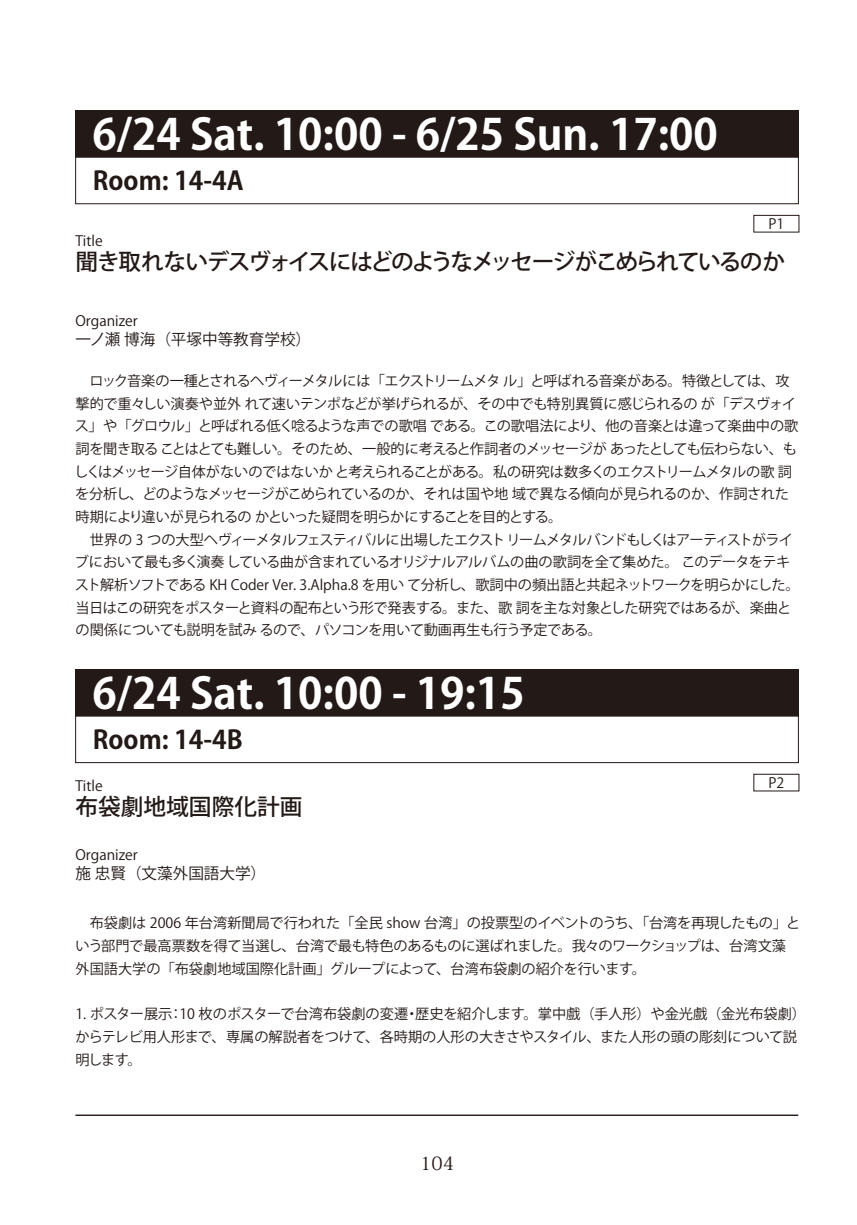
<style>
.page{position:relative;width:857px;height:1225px;background:#fff}
.page>*{position:absolute;margin:0;border:0;box-sizing:border-box;transform-origin:0 0}
.t1{font:700 42.6px "Koz Go Pro";color:#fff}
.t2{font:700 25.6px "Koz Go Pro";color:#231916}
.t3{font:500 22.6px "Koz Go Pro";letter-spacing:-.07em;color:#231916}
.t4{font:500 22.6px "Koz Go Pro";color:#231916}
.t5{font:18.4px "Koz Min Pro";color:#231916}
.t6{font:15.6px "Koz Go Pro";color:#231916}
.t7{font:14.2px/22.6px "Koz Go Pro";letter-spacing:-.025em;color:#231916}
.t8{font:14.2px/22.6px "Koz Go Pro";color:#231916}
</style>
<div class="page">
<hr style="left:75px;top:1114px;width:722px;height:2px;background:#231916">
<div style="left:75px;top:111px;width:723px;height:46px;background:#231916"></div>
<div style="left:75px;top:157px;width:723px;height:47px;border:1px solid #231916"></div>
<div style="left:75px;top:669px;width:723px;height:47px;background:#231916"></div>
<div style="left:753px;top:215px;width:45px;height:17px;border:1px solid #231916"></div>
<div style="left:753px;top:774px;width:45px;height:17px;border:1px solid #231916"></div>
<h1 class="t1" style="left:92px;top:107px;width:626px">6/24 Sat. 10:00 - 6/25 Sun. 17:00</h1>
<h2 class="t2" style="left:93px;top:164px;width:152px">Room: 14-4A</h2>
<p class="t7" style="left:768px;top:213px;width:17px">P1</p>
<p class="t7" style="left:75px;top:229px;width:29px">Title</p>
<h3 class="t3" style="left:75px;top:247px;width:710px">聞き取れないデスヴォイスにはどのようなメッセージがこめられているのか</h3>
<p class="t8" style="left:75px;top:310px;width:64px">Organizer</p>
<p class="t6" style="left:75px;top:329px;width:237px">一ノ瀬 博海（平塚中等教育学校）</p>
<p class="t7" style="left:74px;top:370px;width:726px">　ロック音楽の一種とされるヘヴィーメタルには「エクストリームメタ ル」と呼ばれる音楽がある。特徴としては、攻撃的で重々しい演奏や並外 れて速いテンポなどが挙げられるが、その中でも特別異質に感じられるの が「デスヴォイス」や「グロウル」と呼ばれる低く唸るような声での歌唱 である。この歌唱法により、他の音楽とは違って楽曲中の歌詞を聞き取る ことはとても難しい。そのため、一般的に考えると作詞者のメッセージが あったとしても伝わらない、もしくはメッセージ自体がないのではないか と考えられることがある。私の研究は数多くのエクストリームメタルの歌 詞を分析し、どのようなメッセージがこめられているのか、それは国や地 域で異なる傾向が見られるのか、作詞された時期により違いが見られるの かといった疑問を明らかにすることを目的とする。<br>　世界の 3 つの大型ヘヴィーメタルフェスティバルに出場したエクスト リームメタルバンドもしくはアーティストがライブにおいて最も多く演奏 している曲が含まれているオリジナルアルバムの曲の歌詞を全て集めた。 このデータをテキスト解析ソフトである KH Coder Ver. 3.Alpha.8 を用い て分析し、歌詞中の頻出語と共起ネットワークを明らかにした。当日はこの研究をポスターと資料の配布という形で発表する。また、歌 詞を主な対象とした研究ではあるが、楽曲との関係についても説明を試み るので、パソコンを用いて動画再生も行う予定である。</p>
<h1 class="t1" style="left:92px;top:666px;width:433px">6/24 Sat. 10:00 - 19:15</h1>
<h2 class="t2" style="left:93px;top:723px;width:151px">Room: 14-4B</h2>
<p class="t7" style="left:75px;top:775px;width:29px">Title</p>
<h3 class="t4" style="left:75px;top:792px;width:228px">布袋劇地域国際化計画</h3>
<p class="t8" style="left:75px;top:844px;width:64px">Organizer</p>
<p class="t6" style="left:75px;top:863px;width:192px">施 忠賢（文藻外国語大学）</p>
<p class="t8" style="left:75px;top:912px;width:725px">　布袋劇は 2006 年台湾新聞局で行われた「全民 show 台湾」の投票型のイベントのうち、「台湾を再現したもの」という部門で最高票数を得て当選し、台湾で最も特色のあるものに選ばれました。我々のワークショップは、台湾文藻外国語大学の「布袋劇地域国際化計画」グループによって、台湾布袋劇の紹介を行います。</p>
<p class="t8" style="left:75px;top:1003px;width:731px">1. ポスター展示：10 枚のポスターで台湾布袋劇の変遷・歴史を紹介します。掌中戲（手人形）や金光戲（金光布袋劇）からテレビ用人形まで、専属の解説者をつけて、各時期の人形の大きさやスタイル、また人形の頭の彫刻について説明します。</p>
<p class="t7" style="left:768px;top:772px;width:17px">P2</p>
<p class="t5" style="left:420px;top:1149px;width:35px">104</p>
</div>
